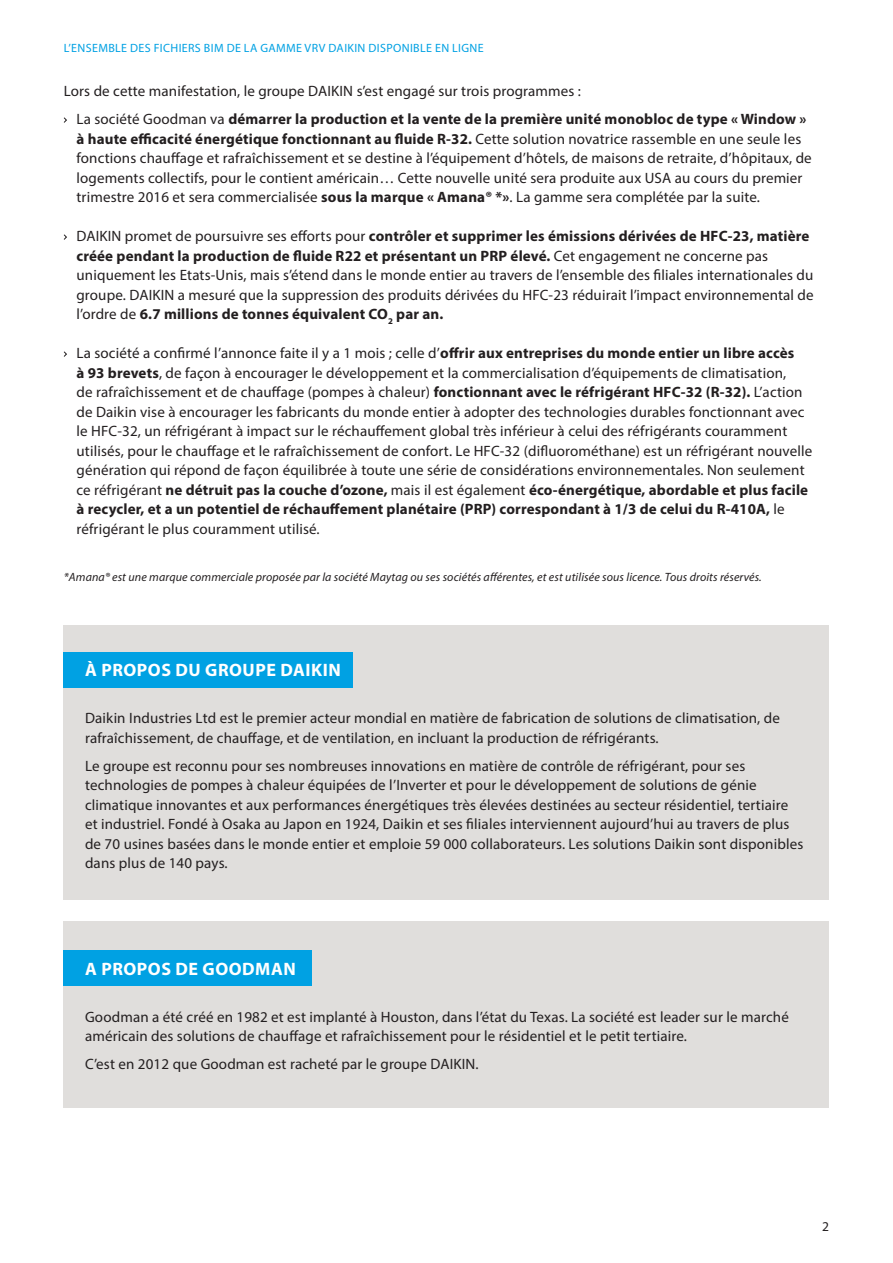
<style>
.page{position:relative;width:893px;height:1263px;background:#fff}
.page>*{position:absolute;margin:0;border:0;box-sizing:border-box;transform-origin:0 0}
.t1{font:700 18px "Myriad Pro";letter-spacing:.03em;color:#fff}
.t2{font:15px/19.5px "Myriad Pro";letter-spacing:.01em;color:#231f20}
.t3{font:13.5px "Myriad Pro";color:#231f20}
.t4{font:italic 12px "Myriad Pro";letter-spacing:.01em;color:#231f20}
.t5{font:12px "Myriad Pro";letter-spacing:.03em;color:#00a1e3}
.s1{font-weight:700}
</style>
<div class="page">
<div style="left:64px;top:625px;width:765px;height:275px;background:#e0dedc"></div>
<div style="left:64px;top:921px;width:765px;height:187px;background:#e0dedc"></div>
<div style="left:64px;top:652px;width:289px;height:36px;background:#00a1e3"></div>
<div style="left:64px;top:950px;width:248px;height:36px;background:#00a1e3"></div>
<svg style="left:63px;top:117px;width:4px;height:6px"></svg>
<svg style="left:63px;top:234px;width:4px;height:6px"></svg>
<svg style="left:63px;top:351px;width:4px;height:6px"></svg>
<p class="t5" style="left:64px;top:40px;width:421px">L’ENSEMBLE DES FICHIERS BIM DE LA GAMME VRV DAIKIN DISPONIBLE EN LIGNE</p>
<p class="t2" style="left:77px;top:77px;width:731px;line-height:28px;text-indent:-13px">Lors de cette manifestation, le groupe DAIKIN s’est engagé sur trois programmes :<br>La société Goodman va <span class="s1">démarrer la production et la vente de la première unité monobloc de type « Window »</span></p>
<p class="t2" style="left:77px;top:129px;width:737px"><span class="s1">à haute efficacité énergétique fonctionnant au fluide R-32.</span> Cette solution novatrice rassemble en une seule les fonctions chauffage et rafraîchissement et se destine à l’équipement d’hôtels, de maisons de retraite, d’hôpitaux, de logements collectifs, pour le contient américain… Cette nouvelle unité sera produite aux USA au cours du premier trimestre 2016 et sera commercialisée <span class="s1">sous la marque « Amana® *»</span>. La gamme sera complétée par la suite.</p>
<p class="t2" style="left:77px;top:226px;width:739px">DAIKIN promet de poursuivre ses efforts pour <span class="s1">contrôler et supprimer les émissions dérivées de HFC-23, matière créée pendant la production de fluide R22 et présentant un PRP élevé.</span> Cet engagement ne concerne pas uniquement les Etats-Unis, mais s’étend dans le monde entier au travers de l’ensemble des filiales internationales du groupe. DAIKIN a mesuré que la suppression des produits dérivées du HFC-23 réduirait l’impact environnemental de l’ordre de <span class="s1">6.7 millions de tonnes équivalent CO</span><sub>2</sub> <span class="s1">par an.</span></p>
<p class="t2" style="left:77px;top:343px;width:737px">La société a confirmé l’annonce faite il y a 1 mois ; celle d’<span class="s1">offrir aux entreprises du monde entier un libre accès<br>à 93 brevets</span>, de façon à encourager le développement et la commercialisation d’équipements de climatisation,<br>de rafraîchissement et de chauffage (pompes à chaleur) <span class="s1">fonctionnant avec le réfrigérant HFC-32 (R-32).</span> L’action de Daikin vise à encourager les fabricants du monde entier à adopter des technologies durables fonctionnant avec le HFC-32, un réfrigérant à impact sur le réchauffement global très inférieur à celui des réfrigérants couramment utilisés, pour le chauffage et le rafraîchissement de confort. Le HFC-32 (difluorométhane) est un réfrigérant nouvelle génération qui répond de façon équilibrée à toute une série de considérations environnementales. Non seulement ce réfrigérant <span class="s1">ne détruit pas la couche d’ozone,</span> mais il est également <span class="s1">éco-énergétique, abordable et plus facile à recycler, et a un potentiel de réchauffement planétaire (PRP) correspondant à 1/3 de celui du R-410A,</span> le réfrigérant le plus couramment utilisé.</p>
<p class="t4" style="left:64px;top:570px;width:699px">*Amana® est une marque commerciale proposée par la société Maytag ou ses sociétés afférentes, et est utilisée sous licence. Tous droits réservés.</p>
<p class="t1" style="left:85px;top:659px;width:29px">à propos</p>
<p class="t1" style="left:175px;top:659px;width:43px">du groupe</p>
<p class="t1" style="left:280px;top:659px;width:62px">DAIKIN</p>
<p class="t2" style="left:85px;top:708px;width:696px">Daikin I ndustries Ltd est le premier acteur mondial en matière de fabrication de solutions de climatisation, de rafraîchissement, de chauffage, et de ventilation, en incluant la production de réfrigérants.</p>
<p class="t2" style="left:85px;top:756px;width:720px">Le groupe est reconnu pour ses nombreuses innovations en matière de contrôle de réfrigérant, pour ses technologies de pompes à chaleur équipées de l’I nverter et pour le développement de solutions de génie climatique innovantes et aux performances énergétiques très élevées destinées au secteur résidentiel, tertiaire et industriel. Fondé à Osaka au Japon en 1924, Daikin et ses filiales interviennent aujourd’hui au travers de plus de 70 usines basées dans le monde entier et emploie 59 000 collaborateurs. Les solutions Daikin sont disponibles dans plus de 140 pays.</p>
<p class="t1" style="left:85px;top:957px;width:29px">A propos</p>
<p class="t1" style="left:175px;top:957px;width:54px">de Good</p>
<p class="t1" style="left:255px;top:957px;width:29px">man</p>
<p class="t2" style="left:85px;top:1007px;width:705px">Goodman a été créé en 1982 et est implanté à Houston, dans l’état du Texas. La société est leader sur le marché américain des solutions de chauffage et rafraîchissement pour le résidentiel et le petit tertiaire.</p>
<p class="t2" style="left:85px;top:1054px;width:395px">C’est en 2012 que Goodman est racheté par le groupe DAIKIN.</p>
<p class="t3" style="left:822px;top:1218px;width:8px">2</p>
</div>
